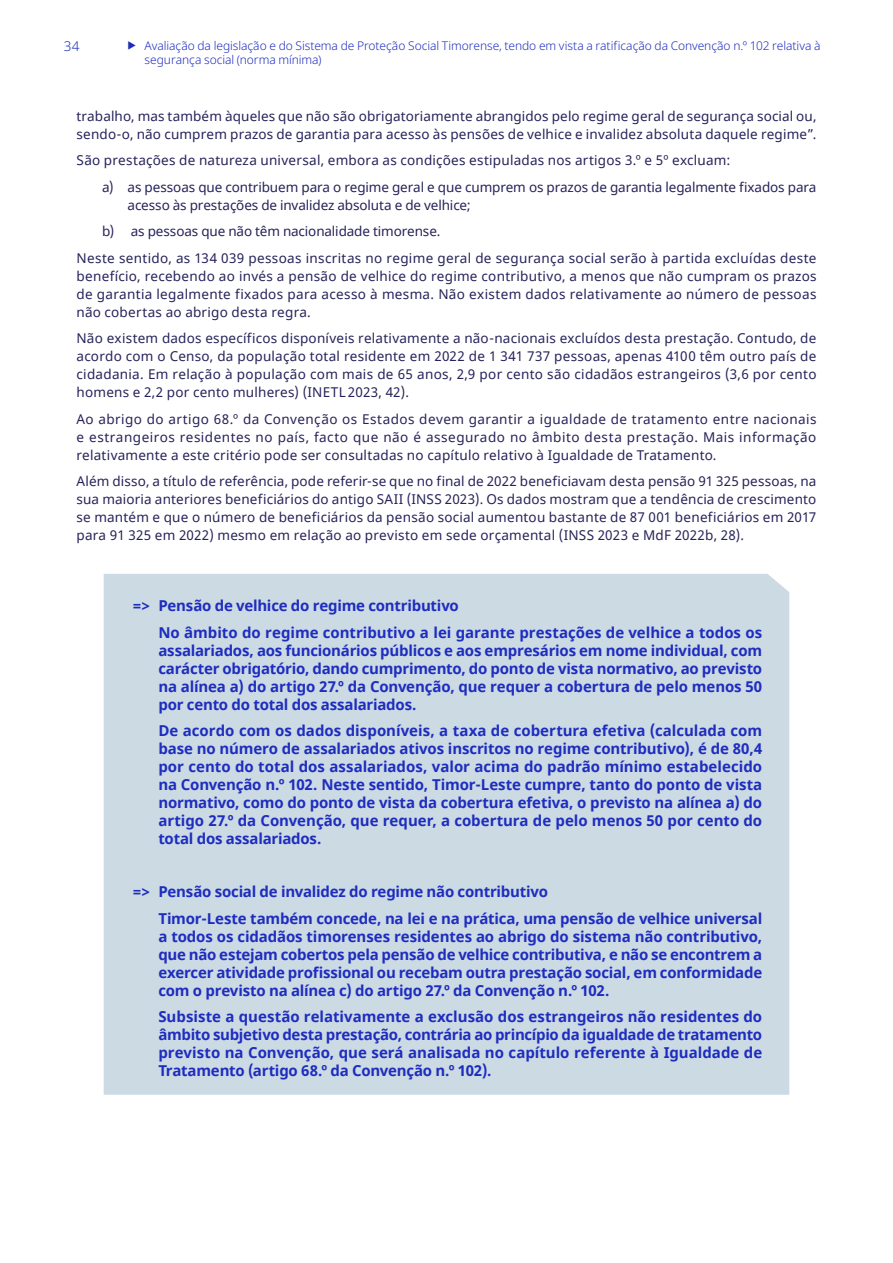
<style>
.page{position:relative;width:893px;height:1263px;background:#fff}
.page>*{position:absolute;margin:0;border:0;box-sizing:border-box;transform-origin:0 0}
.Body_text_blue{font:700 15px/18px "Noto Sans";letter-spacing:-.015em;color:#1e2dbe;text-align:justify}
.Body_text_darkblue{font:13.5px/18px "Noto Sans";letter-spacing:.015em;color:#262259;text-align:justify}
.Body_text_po_2{font:13.5px/18px "Noto Sans";letter-spacing:-.01em;color:#262259}
.t1{font:300 13.5px "Noto Sans";color:#1e2dbe}
.t2{font:300 12px/14.4px "Noto Sans";letter-spacing:-.005em;color:#1e2dbe}
</style>
<div class="page">
<div style="left:104px;top:574px;width:685px;height:521px;background:#ccdae4"></div>
<p class="t1" style="left:64px;top:37px;width:17px">34</p>
<p class="t2" style="left:145px;top:39px;width:677px">Avaliação da legislação e do Sistema de Proteção Social Timorense, tendo em vista a ratificação da Convenção n.º 102 relativa à segurança social (norma mínima)</p>
<p class="Body_text_darkblue" style="left:77px;top:107px;width:741px">trabalho, mas também àqueles que não são obrigatoriamente abrangidos pelo regime geral de segurança social ou, sendo-o, não cumprem prazos de garantia para acesso às pensões de velhice e invalidez absoluta daquele regime”.</p>
<p class="Body_text_darkblue" style="left:77px;top:152px;width:655px">São prestações de natureza universal, embora as condições estipuladas nos artigos 3.º e 5º excluam:</p>
<p class="Body_text_po_2" style="left:128px;top:178px;width:690px;text-indent:-26px">a) as pessoas que contribuem para o regime geral e que cumprem os prazos de garantia legalmente fixados para acesso às prestações de invalidez absoluta e de velhice;</p>
<p class="Body_text_po_2" style="left:102px;top:223px;width:340px">b) as pessoas que não têm nacionalidade timorense.</p>
<p class="Body_text_darkblue" style="left:77px;top:249px;width:741px">Neste sentido, as 134 039 pessoas inscritas no regime geral de segurança social serão à partida excluídas deste benefício, recebendo ao invés a pensão de velhice do regime contributivo, a menos que não cumpram os prazos de garantia legalmente fixados para acesso à mesma. Não existem dados relativamente ao número de pessoas não cobertas ao abrigo desta regra.</p>
<p class="Body_text_darkblue" style="left:77px;top:330px;width:741px">Não existem dados específicos disponíveis relativamente a não-nacionais excluídos desta prestação. Contudo, de acordo com o Censo, da população total residente em 2022 de 1 341 737 pessoas, apenas 4100 têm outro país de cidadania. Em relação à população com mais de 65 anos, 2,9 por cento são cidadãos estrangeiros (3,6 por cento homens e 2,2 por cento mulheres) (INETL 2023, 42).</p>
<p class="Body_text_darkblue" style="left:77px;top:410px;width:741px">Ao abrigo do artigo 68.º da Convenção os Estados devem garantir a igualdade de tratamento entre nacionais e estrangeiros residentes no país, facto que não é assegurado no âmbito desta prestação. Mais informação relativamente a este critério pode ser consultadas no capítulo relativo à Igualdade de Tratamento.</p>
<p class="Body_text_darkblue" style="left:77px;top:473px;width:741px">Além disso, a título de referência, pode referir-se que no final de 2022 beneficiavam desta pensão 91 325 pessoas, na sua maioria anteriores beneficiários do antigo SAII (INSS 2023). Os dados mostram que a tendência de crescimento se mantém e que o número de beneficiários da pensão social aumentou bastante de 87 001 beneficiários em 2017 para 91 325 em 2022) mesmo em relação ao previsto em sede orçamental (INSS 2023 e MdF 2022b, 28).</p>
<p class="Body_text_blue" style="left:133px;top:597px;width:327px">=&gt; Pensão de velhice do regime contributivo</p>
<p class="Body_text_blue" style="left:158px;top:624px;width:605px">No âmbito do regime contributivo a lei garante prestações de velhice a todos os assalariados, aos funcionários públicos e aos empresários em nome individual, com carácter obrigatório, dando cumprimento, do ponto de vista normativo, ao previsto na alínea a) do artigo 27.º da Convenção, que requer a cobertura de pelo menos 50 por cento do total dos assalariados.</p>
<p class="Body_text_blue" style="left:158px;top:722px;width:605px">De acordo com os dados disponíveis, a taxa de cobertura efetiva (calculada com base no número de assalariados ativos inscritos no regime contributivo), é de 80,4 por cento do total dos assalariados, valor acima do padrão mínimo estabelecido na Convenção n.º 102. Neste sentido, Timor-Leste cumpre, tanto do ponto de vista normativo, como do ponto de vista da cobertura efetiva, o previsto na alínea a) do artigo 27.º da Convenção, que requer, a cobertura de pelo menos 50 por cento do total dos assalariados.</p>
<p class="Body_text_blue" style="left:133px;top:883px;width:417px">=&gt; Pensão social de invalidez do regime não contributivo</p>
<p class="Body_text_blue" style="left:158px;top:910px;width:605px">Timor-Leste também concede, na lei e na prática, uma pensão de velhice universal a todos os cidadãos timorenses residentes ao abrigo do sistema não contributivo, que não estejam cobertos pela pensão de velhice contributiva, e não se encontrem a exercer atividade profissional ou recebam outra prestação social, em conformidade com o previsto na alínea c) do artigo 27.º da Convenção n.º 102.</p>
<p class="Body_text_blue" style="left:158px;top:1008px;width:605px">Subsiste a questão relativamente a exclusão dos estrangeiros não residentes do âmbito subjetivo desta prestação, contrária ao princípio da igualdade de tratamento previsto na Convenção, que será analisada no capítulo referente à Igualdade de Tratamento (artigo 68.º da Convenção n.º 102).</p>
</div>
